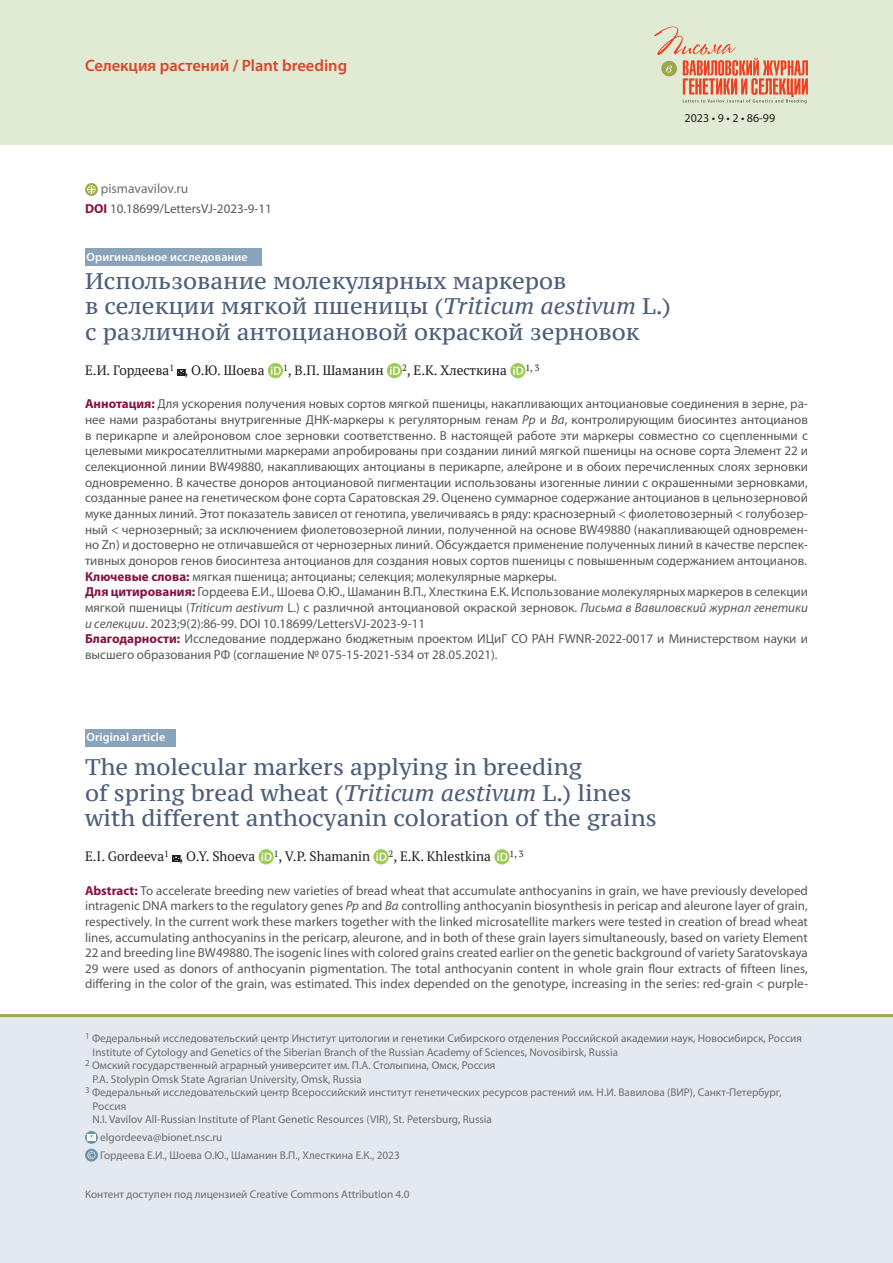
<style>
.page{position:relative;width:893px;height:1263px;background:#fff}
.page>*{position:absolute;margin:0;border:0;box-sizing:border-box;transform-origin:0 0}
.t1{font:22.5px/25.5px "PT Serif Caption";color:#4c5e79}
.t2{font:600 16.5px "Myriad Pro";color:#d9452a}
.t3{font:13.5px "PT Serif";color:#231f20}
.t4{font:13.5px "Myriad Pro";color:#6c6d70}
.t5{font:13.05px/15.6px "Myriad Pro";color:#57585a;text-align:justify}
.t6{font:600 12px "Myriad Pro";letter-spacing:.01em;color:#fff}
.t7{font:12px "Myriad Pro";color:#231f20}
.t8{font:11.25px/17.7px "Myriad Pro";color:#6c6d70}
.t9{font:9px "PT Serif";color:#231f20}
.s1{font-weight:700;color:#871144}
.s2{font-style:italic}
</style>
<div class="page">
<div style="left:0;top:0;width:893px;height:144px;background:#e1ead2"></div>
<svg style="left:654px;top:27px;width:154px;height:76px"></svg>
<div style="left:0;top:1014px;width:893px;height:249px;background:#e4e9ef"></div>
<svg style="left:85px;top:1131px;width:13px;height:13px"></svg>
<svg style="left:87px;top:1134px;width:8px;height:6px"></svg>
<svg style="left:85px;top:1149px;width:13px;height:12px"></svg>
<svg style="left:88px;top:1151px;width:7px;height:8px"></svg>
<hr style="left:0;top:1014px;width:893px;height:3px;background:#9da94b">
<div style="left:85px;top:248px;width:176px;height:18px;background:#89a3ba"></div>
<svg style="left:172px;top:855px;width:8px;height:7px"></svg>
<svg style="left:259px;top:849px;width:15px;height:15px"></svg>
<svg style="left:373px;top:849px;width:16px;height:15px"></svg>
<svg style="left:494px;top:849px;width:16px;height:15px"></svg>
<svg style="left:177px;top:369px;width:8px;height:6px"></svg>
<svg style="left:268px;top:363px;width:15px;height:15px"></svg>
<svg style="left:387px;top:363px;width:15px;height:15px"></svg>
<svg style="left:510px;top:363px;width:15px;height:15px"></svg>
<div style="left:85px;top:729px;width:91px;height:17px;background:#89a3ba"></div>
<svg style="left:85px;top:183px;width:13px;height:13px"></svg>
<svg style="left:87px;top:185px;width:9px;height:9px"></svg>
<p class="t2" style="left:85px;top:55px;width:264px">Селекция растений / Plant breeding</p>
<p class="t4" style="left:101px;top:180px;width:89px">pismavavilov.ru</p>
<p class="t5" style="left:85px;top:200px;width:188px"><span class="s1">DOI</span> 10.18699/LettersVJ-2023-9-11</p>
<p class="t6" style="left:87px;top:249px;width:163px">Оригинальное исследование</p>
<p class="t7" style="left:685px;top:110px;width:92px">2023 • 9 • 2 • 86-99</p>
<h1 class="t1" style="left:85px;top:268px;width:587px">Использование молекулярных маркеров<br>в селекции мягкой пшеницы (<span class="s2">Triticum aestivum</span> L.) с различной антоциановой окраской зерновок</h1>
<p class="t3" style="left:85px;top:362px;width:181px">Е.И. Гордеева<sup>1</sup> , О.Ю. Шоева</p>
<p class="t3" style="left:283px;top:362px;width:102px"><sup>1</sup>, В.П. Шаманин</p>
<p class="t3" style="left:402px;top:362px;width:106px"><sup>2</sup>, Е.К. Хлесткина</p>
<p class="t9" style="left:525px;top:362px;width:15px">1, 3</p>
<p class="t5" style="left:85px;top:396px;width:724px;text-align:left"><span class="s1">Аннотация:</span> Для ускорения получения новых сортов мягкой пшеницы, накапливающих антоциановые соединения в зерне, ра&shy;нее нами разработаны внутригенные ДНК-маркеры к регуляторным генам <span class="s2">Pp</span> и <span class="s2">Ba</span>, контролирующим биосинтез антоцианов в перикарпе и алейроновом слое зерновки соответственно. В настоящей работе эти маркеры совместно со сцепленными с целевыми микросателлитными маркерами апробированы при создании линий мягкой пшеницы на основе сорта Элемент 22 и селекционной линии BW49880, накапливающих антоцианы в перикарпе, алейроне и в обоих перечисленных слоях зерновки одновременно. В качестве доноров антоциановой пигментации использованы изогенные линии с окрашенными зерновками, созданные ранее на генетическом фоне сорта Саратовская 29. Оценено суммарное содержание антоцианов в цельнозерновой муке данных линий. Этот показатель зависел от генотипа, увеличиваясь в ряду: краснозерный &lt; фиолетовозерный &lt; голубозер&shy;ный &lt; чернозерный; за исключением фиолетовозерной линии, полученной на основе BW49880 (накапливающей одновремен&shy;но Zn) и достоверно не отличавшейся от чернозерных линий. обсуждается применение полученных линий в качестве перспек&shy;тивных доноров генов биосинтеза антоцианов для создания новых сортов пшеницы с повышенным содержанием антоцианов.<br><span class="s1">Ключевые слова:</span> мягкая пшеница; антоцианы; селекция; молекулярные маркеры.<br><span class="s1">Для цитирования:</span> Гордеева Е.И., Шоева О.Ю., Шаманин В.П., Хлесткина Е.К. Использование молекулярных маркеров в селекции мягкой пшеницы (<span class="s2">Triticum aestivum</span> L.) с различной антоциановой окраской зерновок. <span class="s2">Письма в Вавиловский журнал генетики и селекции</span>. 2023;9(2):86-99. DOI 10.18699/LettersVJ-2023-9-11<br><span class="s1">Благодарности:</span> Исследование поддержано бюджетным проектом ИЦиГ СО РАН FWNR-2022-0017 и Министерством науки и высшего образования РФ (соглашение № 075-15-2021-534 от 28.05.2021).</p>
<p class="t6" style="left:87px;top:730px;width:80px">Original article</p>
<h1 class="t1" style="left:85px;top:754px;width:573px">The molecular markers applying in breeding<br>of spring bread wheat (<span class="s2">Triticum aestivum</span> L.) lines with different anthocyanin coloration of the grains</h1>
<p class="t3" style="left:85px;top:848px;width:172px">E.I. Gordeeva<sup>1</sup> , O.Y. Shoeva</p>
<p class="t3" style="left:274px;top:848px;width:98px"><sup>1</sup>, V.P. Shamanin</p>
<p class="t3" style="left:389px;top:848px;width:104px"><sup>2</sup>, E.K. Khlestkina</p>
<p class="t9" style="left:510px;top:848px;width:15px">1, 3</p>
<p class="t5" style="left:85px;top:882px;width:724px"><span class="s1">Abstract:</span> To accelerate breeding new varieties of bread wheat that accumulate anthocyanins in grain, we have previously developed intragenic DNA markers to the regulatory genes <span class="s2">Pp</span> and <span class="s2">Ba</span> controlling anthocyanin biosynthesis in pericap and aleurone layer of grain, respectively. In the current work these markers together with the linked microsatellite markers were tested in creation of bread wheat lines, accumulating anthocyanins in the pericarp, aleurone, and in both of these grain layers simultaneously, based on variety Element 22 and breeding line BW49880. The isogenic lines with colored grains created earlier on the genetic background of variety Saratovskaya 29 were used as donors of anthocyanin pigmentation. The total anthocyanin content in whole grain flour extracts of fifteen lines, differing in the color of the grain, was estimated. This index depended on the genotype, increasing in the series: red-grain &lt; purple-</p>
<p class="t8" style="left:85px;top:1029px;width:718px"><sup>1</sup> Федеральный исследовательский центр Институт цитологии и генетики Сибирского отделения Российской академии наук, Новосибирск, Россия</p>
<p class="t8" style="left:93px;top:1043px;width:527px">Institute of Cytology and Genetics of the Siberian Branch of the Russian Academy of Sciences, Novosibirsk, Russia</p>
<p class="t8" style="left:85px;top:1056px;width:412px"><sup>2</sup> Омский государственный аграрный университет им. П.А. Столыпина, Омск, Россия</p>
<p class="t8" style="left:93px;top:1070px;width:271px">P.A. Stolypin Omsk State Agrarian University, Omsk, Russia</p>
<p class="t8" style="left:85px;top:1083px;width:698px"><sup>3</sup> Федеральный исследовательский центр Всероссийский институт генетических ресурсов растений им. Н.И. Вавилова (ВИР), Санкт-Петербург,</p>
<p class="t8" style="left:93px;top:1097px;width:35px">Россия</p>
<p class="t8" style="left:93px;top:1110px;width:401px">N.I. Vavilov All-Russian Institute of Plant Genetic Resources (VIR), St. Petersburg, Russia</p>
<p class="t8" style="left:100px;top:1128px;width:301px">elgordeeva@bionet.nsc.ru<br>Гордеева Е.И., Шоева О.Ю., Шаманин В.П., Хлесткина Е.К., 2023</p>
<p class="t8" style="left:85px;top:1185px;width:326px">Контент доступен под лицензией Creative Commons Attribution 4.0</p>
</div>
